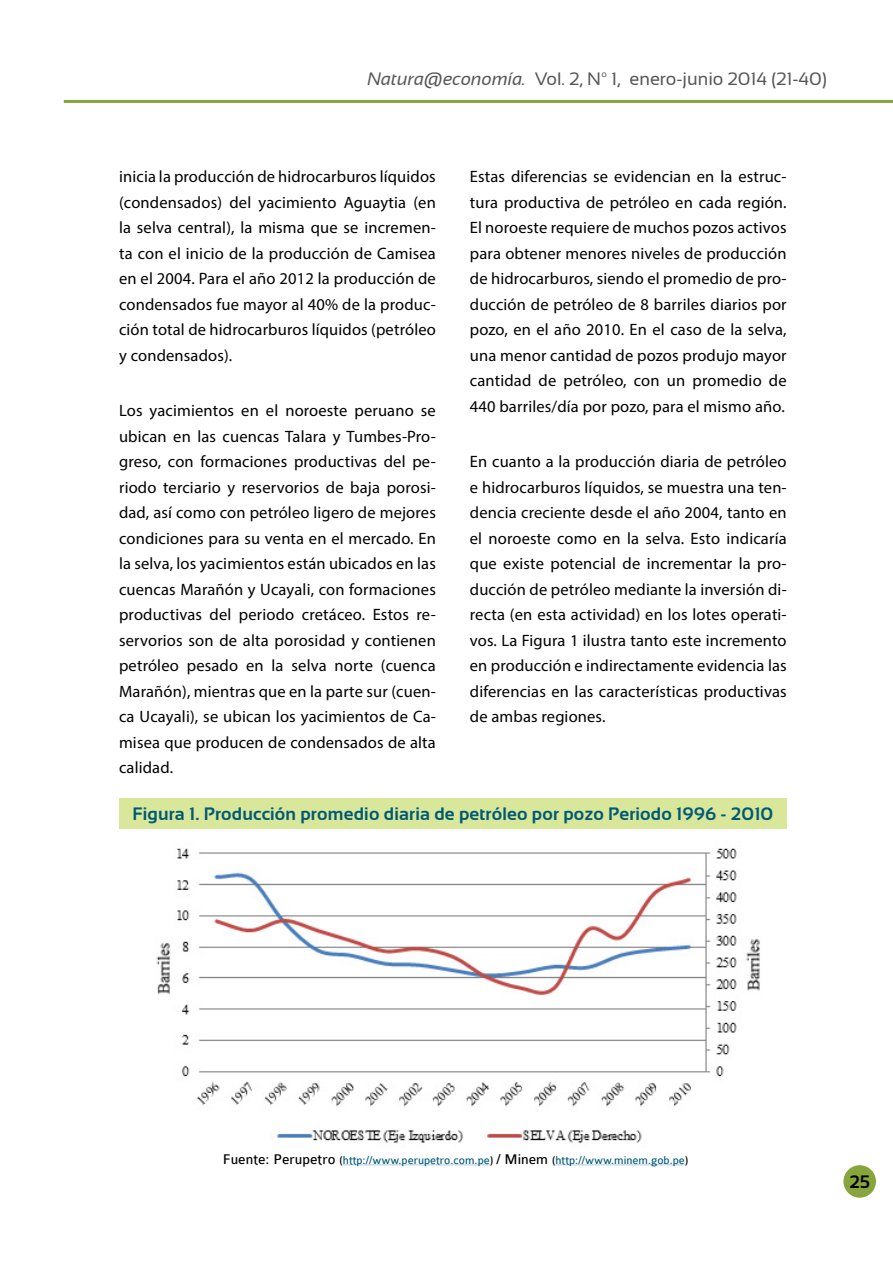
<style>
.page{position:relative;width:893px;height:1263px;background:#fff}
.page>*{position:absolute;margin:0;border:0;box-sizing:border-box;transform-origin:0 0}
.t1{font:700 18px "Sansation";letter-spacing:.01em;color:#005976}
.t2{font:18px "Sansation";color:#575756}
.t3{font:700 18px "Sansation";color:#000}
.t4{font:16.5px/25.5px "Myriad Pro";letter-spacing:.01em;color:#000;text-align:justify}
.t5{font:12px "Colaborate";color:#005976}
.s1{font-style:italic}
.s2{font-size:15px;color:#000}
.s3{color:#000}
</style>
<div class="page">
<div style="left:843px;top:1165px;width:33px;height:33px;background:#87a53c;border-radius:50%"></div>
<hr style="left:64px;top:100px;width:829px;height:3px;background:#87a53c">
<img style="left:156px;top:848px;width:604px;height:295px">
<div style="left:119px;top:799px;width:668px;height:30px;background:#d8e799"></div>
<hr style="left:343px;top:1164px;width:147px;height:1px;background:#aecfe7">
<hr style="left:555px;top:1164px;width:130px;height:1px;background:#aecfe7">
<p class="t2" style="left:367px;top:69px;width:461px"><span class="s1">Natura@economía.</span> Vol. 2, Nº 1, enero-junio 2014 (21-40)</p>
<p class="t4" style="left:119px;top:164px;width:318px">inicia la producción de hidrocarburos líquidos (condensados) del yacimiento Aguaytia (en la selva central), la misma que se incremen&shy;ta con el inicio de la producción de Camisea en el 2004. Para el año 2012 la producción de condensados fue mayor al 40% de la produc&shy;ción total de hidrocarburos líquidos (petróleo y condensados).</p>
<p class="t4" style="left:119px;top:398px;width:318px">Los yacimientos en el noroeste peruano se ubican en las cuencas Talara y Tumbes-Pro&shy;greso, con formaciones productivas del pe&shy;riodo terciario y reservorios de baja porosi&shy;dad, así como con petróleo ligero de mejores condiciones para su venta en el mercado. En la selva, los yacimientos están ubicados en las cuencas Marañón y Ucayali, con formaciones productivas del periodo cretáceo. Estos re&shy;servorios son de alta porosidad y contienen petróleo pesado en la selva norte (cuenca Marañón), mientras que en la parte sur (cuen&shy;ca Ucayali), se ubican los yacimientos de Ca&shy;misea que producen de condensados de alta calidad.</p>
<p class="t4" style="left:470px;top:164px;width:318px">Estas diferencias se evidencian en la estruc&shy;tura productiva de petróleo en cada región.<br>El noroeste requiere de muchos pozos activos para obtener menores niveles de producción de hidrocarburos, siendo el promedio de pro&shy;ducción de petróleo de 8 barriles diarios por pozo, en el año 2010. En el caso de la selva, una menor cantidad de pozos produjo mayor cantidad de petróleo, con un promedio de 440 barriles/día por pozo, para el mismo año.</p>
<p class="t4" style="left:470px;top:448px;width:318px">En cuanto a la producción diaria de petróleo e hidrocarburos líquidos, se muestra una ten&shy;dencia creciente desde el año 2004, tanto en el noroeste como en la selva. Esto indicaría que existe potencial de incrementar la pro&shy;ducción de petróleo mediante la inversión di&shy;recta (en esta actividad) en los lotes operati&shy;vos. La Figura 1 ilustra tanto este incremento en producción e indirectamente evidencia las diferencias en las características productivas de ambas regiones.</p>
<p class="t1" style="left:132px;top:804px;width:642px">Figura 1. Producción promedio diaria de petróleo por pozo Periodo 1996 - 2010</p>
<p class="t5" style="left:223px;top:1153px;width:467px"><span class="s2">Fuente: Perupetro</span> <span class="s3">(</span>http://www.perupetro.com.pe<span class="s3">)</span> <span class="s2">/ Minem</span> <span class="s3">(</span>http://www.minem.gob.pe<span class="s3">)</span></p>
<p class="t3" style="left:849px;top:1172px;width:22px">25</p>
</div>
